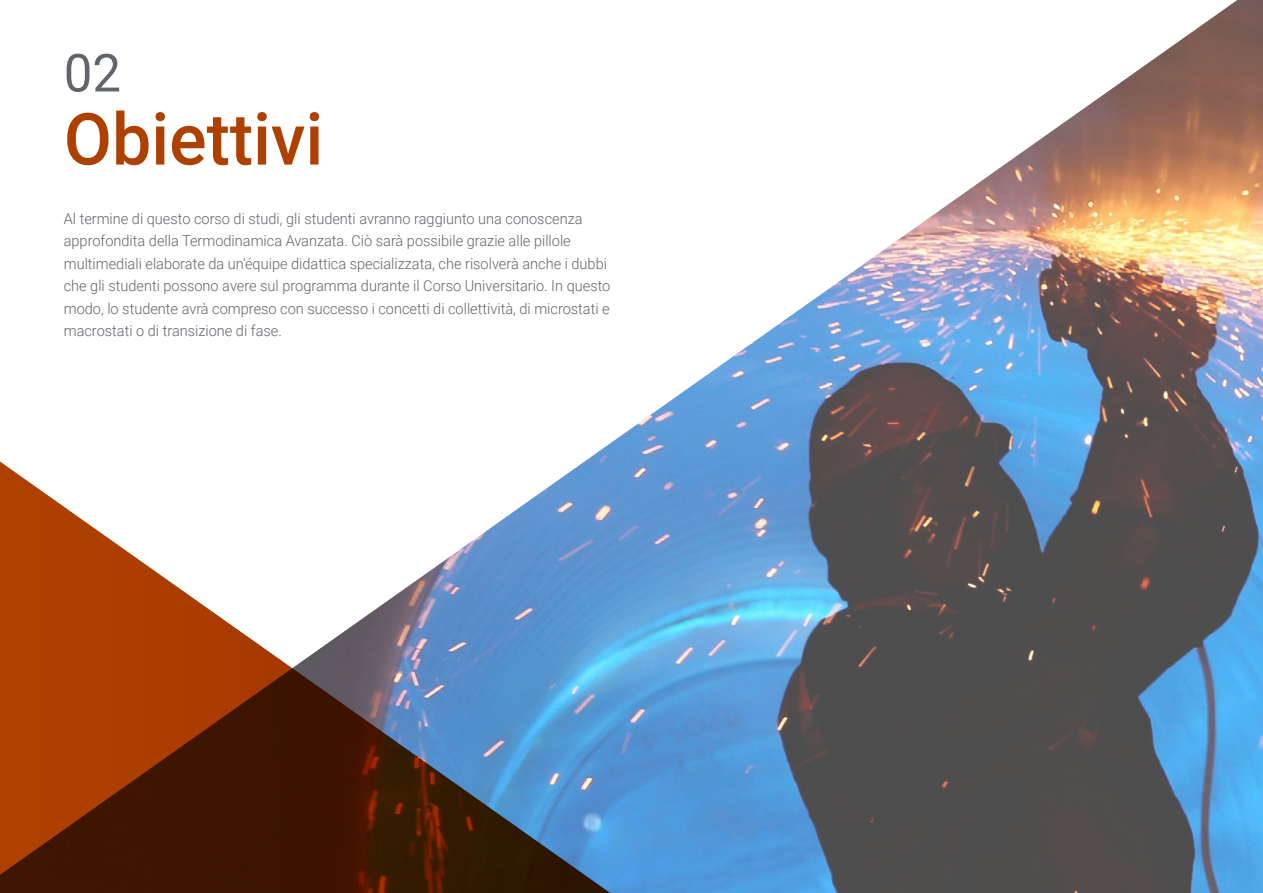
<style>
.page{position:relative;width:1263px;height:893px;background:#fff}
.page>*{position:absolute;margin:0;border:0;box-sizing:border-box;transform-origin:0 0}
.t1{font:500 72px "Roboto";color:#ae4000}
.t2{font:52.5px "Roboto";color:#61646a}
.t3{font:300 15px/22.5px "Roboto";color:#61646a}
</style>
<div class="page">
<img style="left:606px;top:0;width:657px;height:893px">
<svg style="left:0;top:446px;width:640px;height:447px"></svg>
<h2 class="t2" style="left:64px;top:36px;width:59px">02</h2>
<h1 class="t1" style="left:64px;top:89px;width:261px">Obiettivi</h1>
<p class="t3" style="left:64px;top:207px;width:548px">Al termine di questo corso di studi, gli studenti avranno raggiunto una conoscenza approfondita della Termodinamica Avanzata. Ciò sarà possibile grazie alle pillole multimediali elaborate da un'équipe didattica specializzata, che risolverà anche i dubbi che gli studenti possono avere sul programma durante il Corso Universitario. In questo modo, lo studente avrà compreso con successo i concetti di collettività, di microstati e macrostati o di transizione di fase.</p>
</div>
